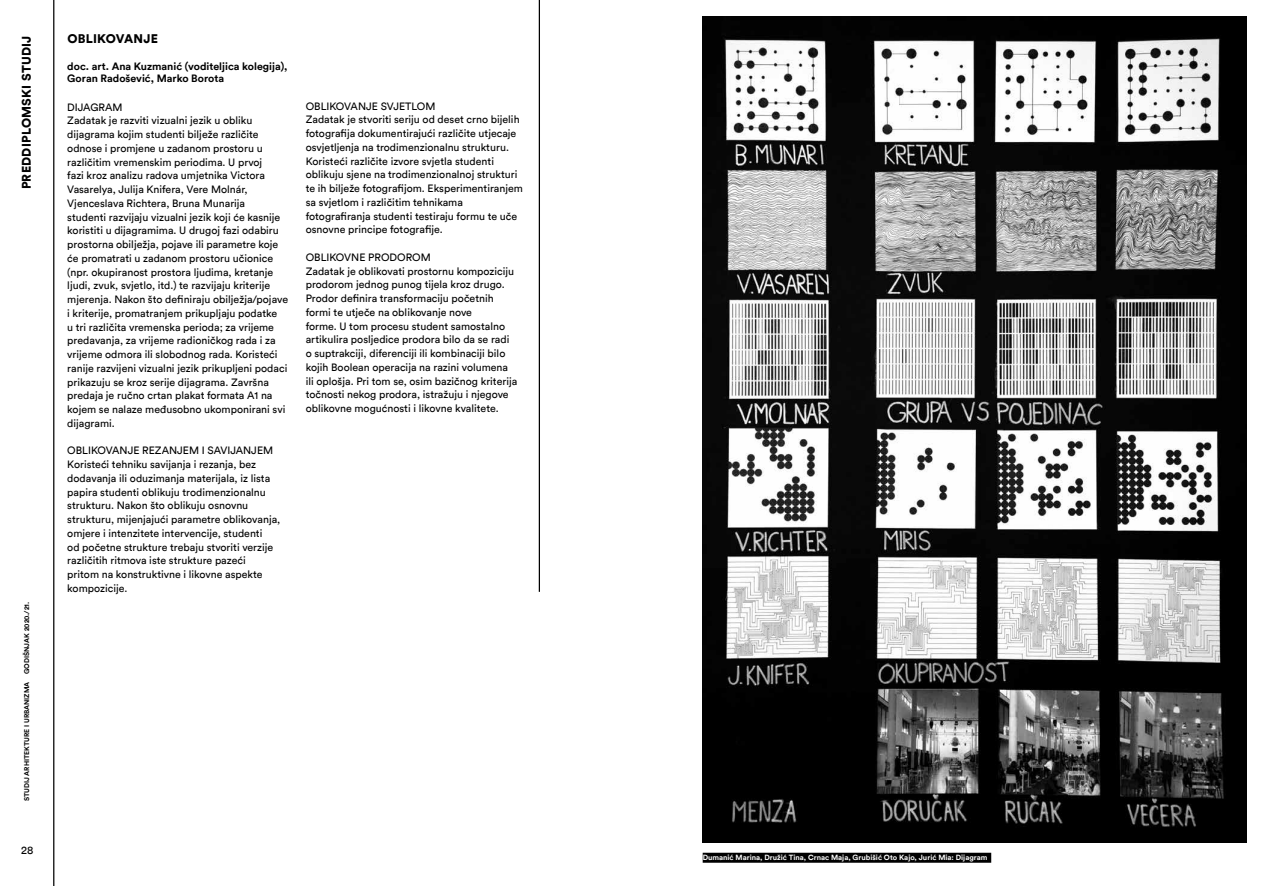
<style>
.page{position:relative;width:1276px;height:886px;background:#fff}
.page>*{position:absolute;margin:0;border:0;box-sizing:border-box;transform-origin:0 0}
.t1{font:900 12.5px "Circular Std";letter-spacing:.02em;color:#000}
.t2{font:11.25px "Circular Std";color:#000}
.t3{font:10.62px/13.8px "Circular Std";color:#000}
.t4{font:700 10.62px/11.9px "Circular Std";color:#000}
.t5{font:700 7.5px "Circular Std";color:#fff}
.t6{font:700 6.88px "Circular Std";color:#000}
</style>
<div class="page">
<hr style="left:53px;top:0;width:1px;height:886px;background:#000">
<hr style="left:539px;top:0;width:1px;height:592px;background:#000">
<div style="left:702px;top:853px;width:289px;height:10px;background:#000"></div>
<img style="left:702px;top:17px;width:544px;height:826px">
<p class="t1" style="left:21px;top:189px;width:155px;rotate:-90deg">PREDDIPLOMSKI STUDIJ</p>
<p class="t1" style="left:67px;top:33px;width:92px">OBLIKOVANJE</p>
<p class="t4" style="left:67px;top:61px;width:222px">doc. art. Ana Kuzmanić (voditeljica kolegija),<br>Goran Radošević, Marko Borota</p>
<p class="t3" style="left:67px;top:100px;width:222px">DIJAGRAM<br>Zadatak je razviti vizualni jezik u obliku dijagrama kojim studenti bilježe različite odnose i promjene u zadanom prostoru u različitim vremenskim periodima. U prvoj<br>fazi kroz analizu radova umjetnika Victora Vasarelya, Julija Knifera, Vere Molnár, Vjenceslava Richtera, Bruna Munarija<br>studenti razvijaju vizualni jezik koji će kasnije koristiti u dijagramima. U drugoj fazi odabiru prostorna obilježja, pojave ili parametre koje će promatrati u zadanom prostoru učionice (npr. okupiranost prostora ljudima, kretanje ljudi, zvuk, svjetlo, itd.) te razvijaju kriterije mjerenja. Nakon što definiraju obilježja/pojave i kriterije, promatranjem prikupljaju podatke<br>u tri različita vremenska perioda; za vrijeme predavanja, za vrijeme radioničkog rada i za vrijeme odmora ili slobodnog rada. Koristeći ranije razvijeni vizualni jezik prikupljeni podaci prikazuju se kroz serije dijagrama. Završna predaja je ručno crtan plakat formata A1 na kojem se nalaze međusobno ukomponirani svi dijagrami.</p>
<p class="t3" style="left:67px;top:444px;width:214px">OBLIKOVANJE REZANJEM I SAVIJANJEM Koristeći tehniku savijanja i rezanja, bez dodavanja ili oduzimanja materijala, iz lista papira studenti oblikuju trodimenzionalnu strukturu. Nakon što oblikuju osnovnu strukturu, mijenjajući parametre oblikovanja, omjere i intenzitete intervencije, studenti<br>od početne strukture trebaju stvoriti verzije različitih ritmova iste strukture pazeći<br>pritom na konstruktivne i likovne aspekte kompozicije.</p>
<p class="t6" style="left:23px;top:801px;width:201px;rotate:-90deg">STUDIJ ARHITEKTURE I URBANIZMA GODIŠNJAK 2020./21.</p>
<p class="t3" style="left:306px;top:99px;width:219px">OBLIKOVANJE SVJETLOM<br>Zadatak je stvoriti seriju od deset crno bijelih fotografija dokumentirajući različite utjecaje osvjetljenja na trodimenzionalnu strukturu.<br>Koristeći različite izvore svjetla studenti oblikuju sjene na trodimenzionalnoj strukturi te ih bilježe fotografijom. Eksperimentiranjem sa svjetlom i različitim tehnikama fotografiranja studenti testiraju formu te uče osnovne principe fotografije.</p>
<p class="t3" style="left:306px;top:251px;width:213px">OBLIKOVNE PRODOROM<br>Zadatak je oblikovati prostornu kompoziciju prodorom jednog punog tijela kroz drugo.<br>Prodor definira transformaciju početnih formi te utječe na oblikovanje nove<br>forme. U tom procesu student samostalno artikulira posljedice prodora bilo da se radi o suptrakciji, diferenciji ili kombinaciji bilo kojih Boolean operacija na razini volumena ili oplošja. Pri tom se, osim bazičnog kriterija točnosti nekog prodora, istražuju i njegove oblikovne mogućnosti i likovne kvalitete.</p>
<p class="t2" style="left:21px;top:845px;width:14px">28</p>
<p class="t5" style="left:702px;top:854px;width:286px">Dumanić Marina, Družić Tina, Crnac Maja, Grubišić Oto Kajo, Jurić Mia: Dijagram</p>
</div>
